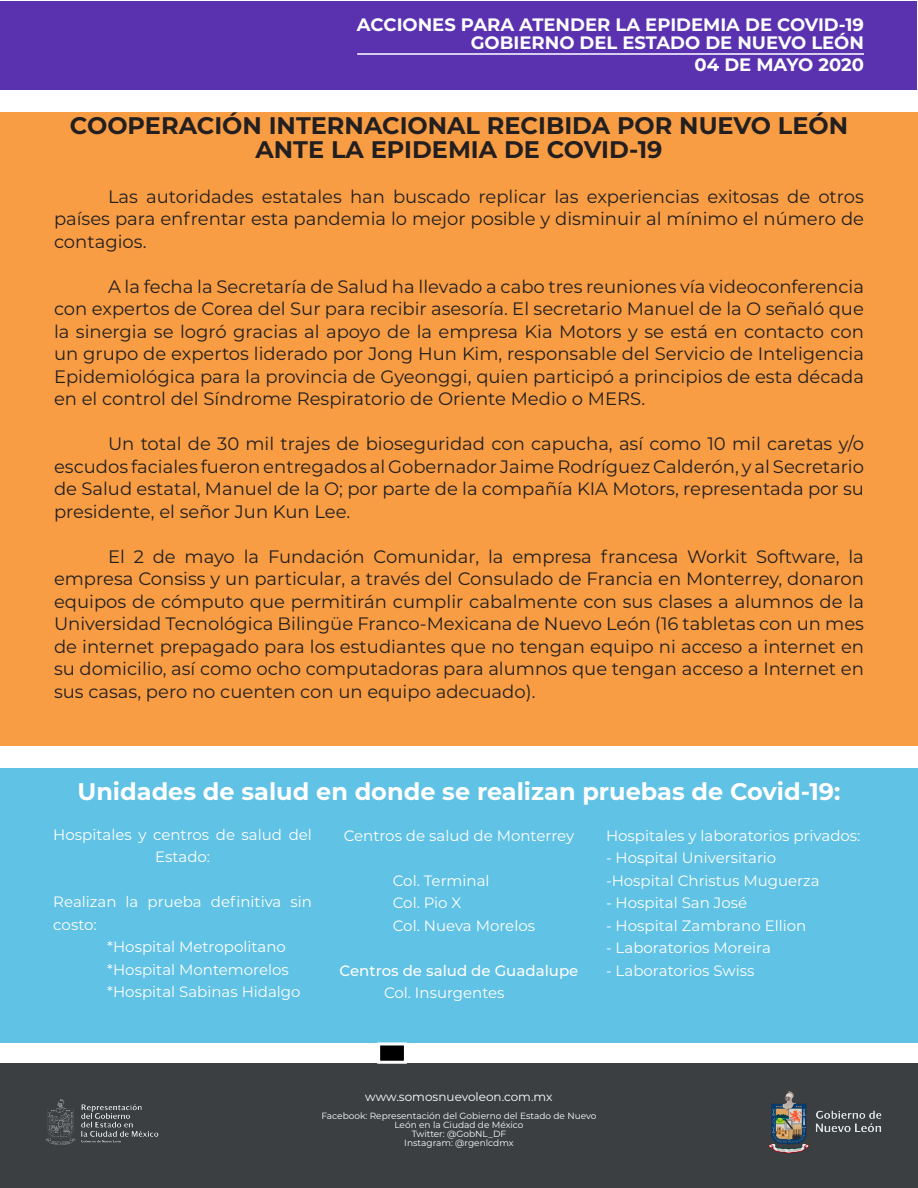
<style>
.page{position:relative;width:918px;height:1188px;background:#fff}
.page>*{position:absolute;margin:0;border:0;box-sizing:border-box;transform-origin:0 0}
.Titulo{font:700 24px/24px "Montserrat";color:#231f20;text-align:center}
.Titulo-2{font:700 24px "Montserrat";color:#fff}
.Párrafo{font:18px/22.5px "Montserrat";color:#231f20;text-align:justify}
.t1{font:700 18px/18px "Montserrat";color:#fff;text-align:right}
.Párrafo-2{font:15px/22.5px "Montserrat";color:#fff;text-align:center}
.Párrafo-3{font:500 15px "Montserrat";color:#fff}
.t2{font:12px "Montserrat";color:#fff}
.t3{font:9px/9px "Montserrat";color:#fff;text-align:center}
</style>
<div class="page">
<div style="left:0;top:1064px;width:918px;height:124px;background:#3c3f42"></div>
<img style="left:768px;top:1091px;width:114px;height:63px">
<div style="left:1px;top:1px;width:916px;height:88px;background:#5a32b0"></div>
<img style="left:45px;top:1099px;width:114px;height:46px">
<hr style="left:357px;top:53px;width:507px;height:2px;background:#fff">
<div style="left:0;top:112px;width:918px;height:634px;background:#f89d44"></div>
<div style="left:0;top:768px;width:917px;height:274px;background:#60c2e5"></div>
<div style="left:377px;top:1042px;width:30px;height:22px;background:#000;border:3px solid #fff"></div>
<p class="t1" style="left:357px;top:15px;width:509px">ACCIONES PARA ATENDER LA EPIDEMIA DE COVID-19<br>GOBIERNO DEL ESTADO DE NUEVO LEÓN</p>
<p class="t1" style="left:695px;top:55px;width:171px">04 DE MAYO 2020</p>
<p class="Titulo" style="left:70px;top:112px;width:780px">COOPERACIÓN INTERNACIONAL RECIBIDA POR NUEVO LEÓN<br>ANTE LA EPIDEMIA DE COVID-19</p>
<p class="Párrafo" style="left:54px;top:185px;width:812px;text-indent:54px">Las autoridades estatales han buscado replicar las experiencias exitosas de otros países para enfrentar esta pandemia lo mejor posible y disminuir al mínimo el número de contagios.</p>
<p class="Párrafo" style="left:54px;top:275px;width:812px;text-indent:54px">A la fecha la Secretaría de Salud ha llevado a cabo tres reuniones vía videoconferencia con expertos de Corea del Sur para recibir asesoría. El secretario Manuel de la O señaló que la sinergia se logró gracias al apoyo de la empresa Kia Motors y se está en contacto con un grupo de expertos liderado por Jong Hun Kim, responsable del Servicio de Inteligencia Epidemiológica para la provincia de Gyeonggi, quien participó a principios de esta década en el control del Síndrome Respiratorio de Oriente Medio o MERS.</p>
<p class="Párrafo" style="left:54px;top:432px;width:812px;text-indent:54px">Un total de 30 mil trajes de bioseguridad con capucha, así como 10 mil caretas y/o escudos faciales fueron entregados al Gobernador Jaime Rodríguez Calderón, y al Secretario de Salud estatal, Manuel de la O; por parte de la compañía KIA Motors, representada por su presidente, el señor Jun Kun Lee.</p>
<p class="Párrafo" style="left:54px;top:545px;width:812px;text-indent:54px">El 2 de mayo la Fundación Comunidar, la empresa francesa Workit Software, la empresa Consiss y un particular, a través del Consulado de Francia en Monterrey, donaron equipos de cómputo que permitirán cumplir cabalmente con sus clases a alumnos de la Universidad Tecnológica Bilingüe Franco-Mexicana de Nuevo León (16 tabletas con un mes de internet prepagado para los estudiantes que no tengan equipo ni acceso a internet en su domicilio, así como ocho computadoras para alumnos que tengan acceso a Internet en sus casas, pero no cuenten con un equipo adecuado).</p>
<p class="Titulo-2" style="left:77px;top:775px;width:765px">Unidades de salud en donde se realizan pruebas de Covid-19:</p>
<p class="Párrafo-2" style="left:53px;top:823px;width:260px">Hospitales y centros de salud del<br>Estado:</p>
<p class="Párrafo-2" style="left:53px;top:890px;width:260px;text-align:left">Realizan la prueba definitiva sin costo:</p>
<p class="Párrafo-2" style="left:107px;top:935px;width:180px">*Hospital Metropolitano</p>
<p class="Párrafo-2" style="left:107px;top:958px;width:183px">*Hospital Montemorelos</p>
<p class="Párrafo-2" style="left:107px;top:980px;width:195px">*Hospital Sabinas Hidalgo</p>
<p class="Párrafo-2" style="left:344px;top:824px;width:232px">Centros de salud de Monterrey</p>
<p class="Párrafo-2" style="left:393px;top:869px;width:98px">Col. Terminal</p>
<p class="Párrafo-2" style="left:393px;top:891px;width:70px">Col. Pio X</p>
<p class="Párrafo-2" style="left:393px;top:914px;width:144px">Col. Nueva Morelos</p>
<p class="Párrafo-3" style="left:340px;top:960px;width:240px">Centros de salud de Guadalupe</p>
<p class="Párrafo-2" style="left:384px;top:981px;width:122px">Col. Insurgentes</p>
<p class="Párrafo-2" style="left:606px;top:824px;width:256px">Hospitales y laboratorios privados:</p>
<p class="Párrafo-2" style="left:606px;top:846px;width:172px">- Hospital Universitario</p>
<p class="Párrafo-2" style="left:606px;top:869px;width:215px">-Hospital Christus Muguerza</p>
<p class="Párrafo-2" style="left:606px;top:891px;width:143px">- Hospital San José</p>
<p class="Párrafo-2" style="left:606px;top:914px;width:202px">- Hospital Zambrano Ellion</p>
<p class="Párrafo-2" style="left:606px;top:936px;width:166px">- Laboratorios Moreira</p>
<p class="Párrafo-2" style="left:606px;top:959px;width:150px">- Laboratorios Swiss</p>
<p class="t2" style="left:365px;top:1089px;width:189px">www.somosnuevoleon.com.mx</p>
<p class="t3" style="left:321px;top:1111px;width:277px">Facebook: Representación del Gobierno del Estado de Nuevo<br>León en la Ciudad de México<br>Twitter: @GobNL_DF<br>Instagram: @rgenlcdmx</p>
</div>
